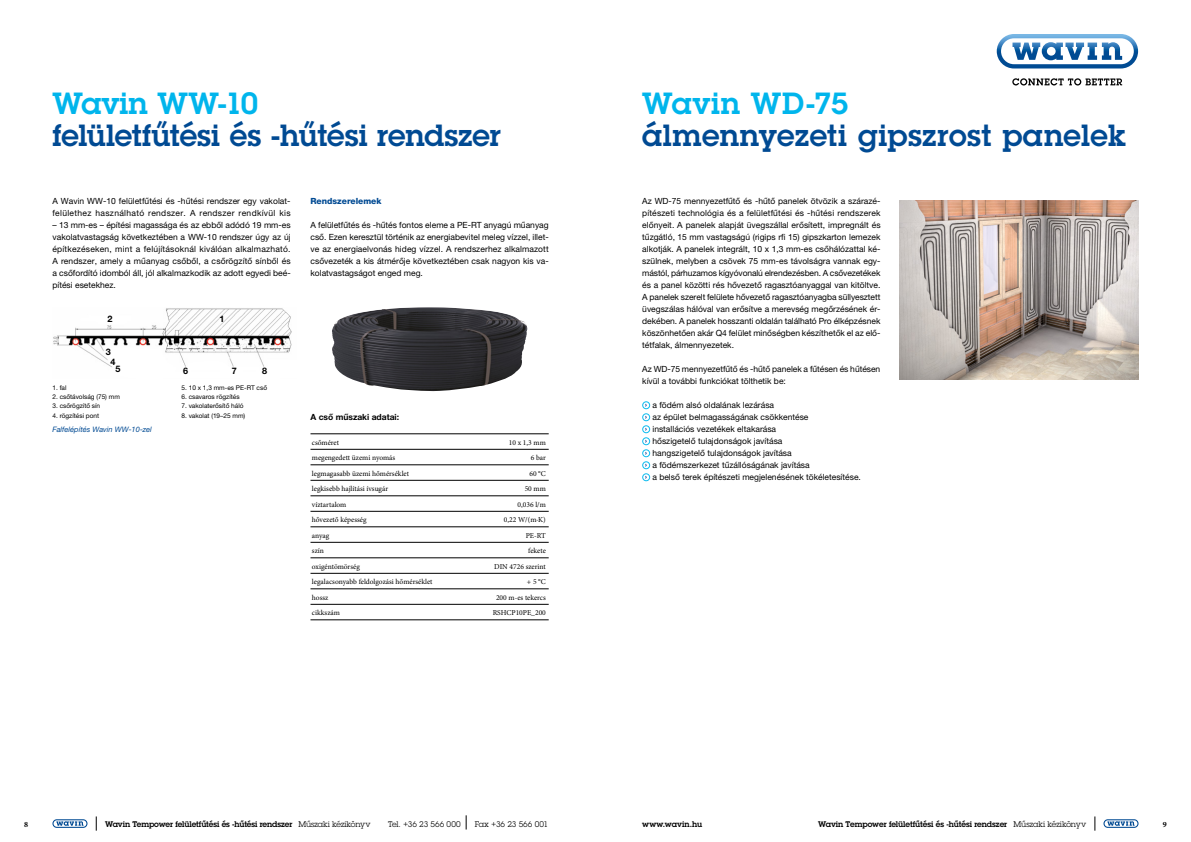
<style>
.page{position:relative;width:1191px;height:842px;background:#fff}
.page>*{position:absolute;margin:0;border:0;box-sizing:border-box;transform-origin:0 0}
.t1{font:600 30px "Lubalin Graphfor Wavin";letter-spacing:.005em;color:#004a93}
.t2{font:600 30px "Lubalin Graphfor Wavin";letter-spacing:.005em;color:#00b5ec}
.t3{font:700 9px/9.5px "Helvetica Neue LT Pro";color:#000;text-align:center}
.t4{font:8.5px/12px "Helvetica Neue LT Pro";color:#000;text-align:justify}
.t5{font:8.5px/12px "Helvetica Neue LT Pro";letter-spacing:.035em;color:#000}
.t6{font:700 8.5px "Helvetica Neue LT Pro";color:#000}
.t7{font:800 8.5px "Helvetica Neue LT Pro";color:#004a93}
.t8{font:600 8px "Lubalin Graphfor Wavin";letter-spacing:-.01em;color:#000}
.t9{font:8px "Lubalin Graphfor Wavin";letter-spacing:-.015em;color:#000}
.t10{font:600 8px "Lubalin Graphfor Wavin";letter-spacing:.01em;color:#000}
.t11{font:700 8px "Minion Pro";color:#000}
.t12{font:7.5px "Minion Pro";color:#000}
.t13{font:italic 7.5px "Helvetica Neue LT Pro";color:#004a93}
.t14{font:6.5px "Helvetica Neue LT Pro";color:#000}
.s1{font-weight:400}
</style>
<div class="page">
<svg style="left:996px;top:34px;width:142px;height:35px"></svg>
<svg style="left:1012px;top:78px;width:110px;height:7px"></svg>
<div style="left:52px;top:819px;width:35px;height:9px;border:1px solid #004a93;border-radius:4px"></div>
<svg style="left:56px;top:821px;width:28px;height:5px"></svg>
<div style="left:1103px;top:819px;width:35px;height:9px;border:1px solid #004a93;border-radius:4px"></div>
<svg style="left:1107px;top:821px;width:27px;height:5px"></svg>
<svg style="left:96px;top:816px;width:1px;height:15px"></svg>
<svg style="left:1094px;top:816px;width:1px;height:15px"></svg>
<svg style="left:466px;top:815px;width:1px;height:14px"></svg>
<img style="left:332px;top:307px;width:195px;height:85px">
<img style="left:53px;top:308px;width:239px;height:59px">
<hr style="left:310px;top:434px;width:239px;height:1px;background:#000">
<hr style="left:310px;top:449px;width:239px;height:1px;background:#000">
<hr style="left:310px;top:465px;width:239px;height:1px;background:#000">
<hr style="left:310px;top:480px;width:239px;height:1px;background:#000">
<hr style="left:310px;top:496px;width:239px;height:1px;background:#000">
<hr style="left:310px;top:511px;width:239px;height:1px;background:#000">
<hr style="left:310px;top:527px;width:239px;height:1px;background:#000">
<hr style="left:310px;top:542px;width:239px;height:1px;background:#000">
<hr style="left:310px;top:558px;width:239px;height:1px;background:#000">
<hr style="left:310px;top:573px;width:239px;height:1px;background:#000">
<hr style="left:310px;top:589px;width:239px;height:1px;background:#000">
<hr style="left:310px;top:604px;width:239px;height:1px;background:#000">
<hr style="left:310px;top:620px;width:239px;height:1px;background:#000">
<div style="left:642px;top:401px;width:8px;height:8px;border:1px solid #0bbbef;border-radius:50%"></div>
<div style="left:642px;top:413px;width:8px;height:8px;border:1px solid #0bbbef;border-radius:50%"></div>
<div style="left:642px;top:425px;width:8px;height:8px;border:1px solid #0bbbef;border-radius:50%"></div>
<div style="left:642px;top:437px;width:8px;height:8px;border:1px solid #0bbbef;border-radius:50%"></div>
<div style="left:642px;top:449px;width:8px;height:8px;border:1px solid #0bbbef;border-radius:50%"></div>
<div style="left:642px;top:461px;width:8px;height:8px;border:1px solid #0bbbef;border-radius:50%"></div>
<div style="left:642px;top:473px;width:8px;height:8px;border:1px solid #0bbbef;border-radius:50%"></div>
<img style="left:899px;top:201px;width:239px;height:179px">
<h1 class="t2" style="left:52px;top:83px;width:207px">Wavin WW-10</h1>
<h1 class="t1" style="left:52px;top:115px;width:450px">felületfűtési és -hűtési rendszer</h1>
<p class="t5" style="left:52px;top:195px;width:240px">A Wavin WW-10 felületfűtési és -hűtési rendszer egy vakolat&shy;felülethez használható rendszer. A rendszer rendkívül kis</p>
<p class="t4" style="left:52px;top:219px;width:240px">– 13 mm-es – építési magassága és az ebből adódó 19 mm-es vakolatvastagság következtében a WW-10 rendszer úgy az új építkezéseken, mint a felújításoknál kiválóan alkalmazható.<br>A rendszer, amely a műanyag csőből, a csőrögzítő sínből és a csőfordító idomból áll, jól alkalmazkodik az adott egyedi beé&shy;pítési esetekhez.</p>
<p class="t3" style="left:108px;top:314px;width:7px">2</p>
<p class="t3" style="left:219px;top:314px;width:7px">1</p>
<p class="t3" style="left:106px;top:347px;width:11px">3<br>4</p>
<p class="t3" style="left:115px;top:364px;width:7px">5</p>
<p class="t3" style="left:183px;top:366px;width:7px">6</p>
<p class="t3" style="left:232px;top:366px;width:7px">7</p>
<p class="t3" style="left:262px;top:366px;width:7px">8</p>
<p class="t14" style="left:52px;top:384px;width:16px">1. fal</p>
<p class="t14" style="left:52px;top:393px;width:69px">2. csőtávolság (75) mm</p>
<p class="t14" style="left:52px;top:402px;width:49px">3. csőrögzítő sín</p>
<p class="t14" style="left:52px;top:411px;width:48px">4. rögzítési pont</p>
<p class="t13" style="left:52px;top:425px;width:101px">Falfelépítés Wavin WW-10-zel</p>
<p class="t14" style="left:181px;top:384px;width:87px">5. 10 x 1,3 mm-es PE-RT cső</p>
<p class="t14" style="left:181px;top:393px;width:60px">6. csavaros rögzítés</p>
<p class="t14" style="left:181px;top:402px;width:63px">7. vakolaterősítő háló</p>
<p class="t14" style="left:181px;top:411px;width:65px">8. vakolat (19–25 mm)</p>
<p class="t7" style="left:310px;top:196px;width:73px">Rendszerelemek</p>
<p class="t4" style="left:310px;top:219px;width:240px">A felületfűtés és -hűtés fontos eleme a PE-RT anyagú műanyag cső. Ezen keresztül történik az energiabevitel meleg vízzel, illet&shy;ve az energiaelvonás hideg vízzel. A rendszerhez alkalmazott csővezeték a kis átmérője következtében csak nagyon kis va&shy;kolatvastagságot enged meg.</p>
<p class="t6" style="left:310px;top:412px;width:90px">A cső műszaki adatai:</p>
<p class="t12" style="left:312px;top:437px;width:29px">csőméret</p>
<p class="t12" style="left:509px;top:437px;width:39px">10 x 1,3 mm</p>
<p class="t12" style="left:312px;top:453px;width:85px">megengedett üzemi nyomás</p>
<p class="t12" style="left:531px;top:453px;width:17px">6 bar</p>
<p class="t12" style="left:312px;top:468px;width:99px">legmagasabb üzemi hőmérséklet</p>
<p class="t12" style="left:529px;top:468px;width:18px">60 °C</p>
<p class="t12" style="left:312px;top:484px;width:78px">legkisebb hajlítási ívsugár</p>
<p class="t12" style="left:524px;top:484px;width:23px">50 mm</p>
<p class="t12" style="left:312px;top:499px;width:36px">víztartalom</p>
<p class="t12" style="left:517px;top:499px;width:30px">0,036 l/m</p>
<p class="t12" style="left:312px;top:515px;width:56px">hővezető képesség</p>
<p class="t12" style="left:504px;top:515px;width:44px">0,22 W/(m·K)</p>
<p class="t12" style="left:312px;top:530px;width:19px">anyag</p>
<p class="t12" style="left:526px;top:530px;width:22px">PE-RT</p>
<p class="t12" style="left:312px;top:546px;width:14px">szín</p>
<p class="t12" style="left:528px;top:546px;width:19px">fekete</p>
<p class="t12" style="left:312px;top:561px;width:49px">oxigéntömörség</p>
<p class="t12" style="left:494px;top:561px;width:53px">DIN 4726 szerint</p>
<p class="t12" style="left:312px;top:577px;width:122px">legalacsonyabb feldolgozási hőmérséklet</p>
<p class="t12" style="left:527px;top:577px;width:20px">+ 5 °C</p>
<p class="t12" style="left:312px;top:592px;width:18px">hossz</p>
<p class="t12" style="left:496px;top:592px;width:51px">200 m-es tekercs</p>
<p class="t12" style="left:312px;top:608px;width:29px">cikkszám</p>
<p class="t12" style="left:492px;top:608px;width:55px">RSHCP10PE_200</p>
<h1 class="t2" style="left:642px;top:83px;width:207px">Wavin WD-75</h1>
<h1 class="t1" style="left:642px;top:115px;width:485px">álmennyezeti gipszrost panelek</h1>
<p class="t4" style="left:642px;top:195px;width:240px">Az WD-75 mennyezetfűtő és -hűtő panelek ötvözik a szárazé&shy;pítészeti technológia és a felületfűtési és -hűtési rendszerek előnyeit. A panelek alapját üvegszállal erősített, impregnált és tűzgátló, 15 mm vastagságú (rigips rfi 15) gipszkarton lemezek alkotják. A panelek integrált, 10 x 1,3 mm-es csőhálózattal ké&shy;szülnek, melyben a csövek 75 mm-es távolságra vannak egy&shy;mástól, párhuzamos kígyóvonalú elrendezésben. A csővezetékek és a panel közötti rés hővezető ragasztóanyaggal van kitöltve.<br>A panelek szerelt felülete hővezető ragasztóanyagba süllyesztett üvegszálas hálóval van erősítve a merevség megőrzésének ér&shy;dekében. A panelek hosszanti oldalán található Pro élképzésnek köszönhetően akár Q4 felület minőségben készíthetők el az elő&shy;tétfalak, álmennyezetek.</p>
<p class="t4" style="left:642px;top:363px;width:239px">Az WD-75 mennyezetfűtő és -hűtő panelek a fűtésen és hűtésen kívül a további funkciókat tölthetik be:</p>
<p class="t4" style="left:652px;top:399px;width:210px;text-align:left">a födém alsó oldalának lezárása<br>az épület belmagasságának csökkentése<br>installációs vezetékek eltakarása<br>hőszigetelő tulajdonságok javítása<br>hangszigetelő tulajdonságok javítása<br>a födémszerkezet tűzállóságának javítása<br>a belső terek építészeti megjelenésének tökéletesítése.</p>
<p class="t11" style="left:24px;top:818px;width:5px">8</p>
<p class="t8" style="left:105px;top:818px;width:267px">Wavin Tempower felületfűtési és -hűtési rendszer <span class="s1">Műszaki kézikönyv</span></p>
<p class="t9" style="left:388px;top:818px;width:74px">Tel. +36 23 566 000</p>
<p class="t9" style="left:475px;top:818px;width:75px">Fax +36 23 566 001</p>
<p class="t10" style="left:642px;top:818px;width:62px">www.wavin.hu</p>
<p class="t8" style="left:818px;top:818px;width:270px">Wavin Tempower felületfűtési és -hűtési rendszer <span class="s1">Műszaki kézikönyv</span></p>
<p class="t11" style="left:1162px;top:818px;width:5px">9</p>
</div>
